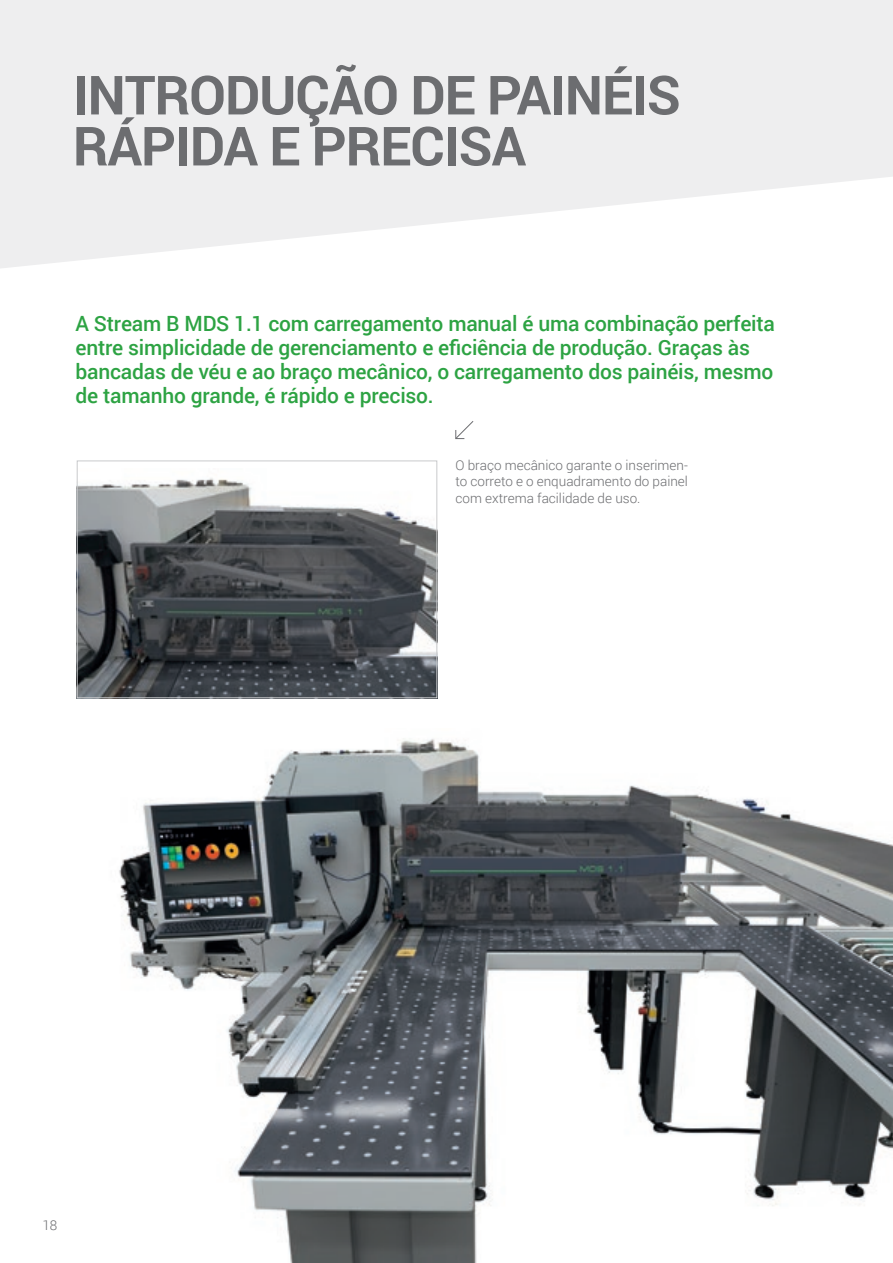
<style>
.page{position:relative;width:893px;height:1263px;background:#fff}
.page>*{position:absolute;margin:0;border:0;box-sizing:border-box;transform-origin:0 0}
._1_TITOLO_GRIGIO{font:700 54px/51px "Roboto";letter-spacing:-.02em;color:#6c6d70}
._2_SOTTOTITOLO_ROSSO{font:500 21px/24px "Roboto";letter-spacing:-.01em;color:#2da343}
.t1{font:300 13.5px/16.2px "Roboto";color:#6c6d70;text-align:justify}
</style>
<div class="page">
<svg style="left:0;top:0;width:893px;height:268px;fill:#eeeeef"></svg>
<svg style="left:455px;top:421px;width:19px;height:18px"></svg>
<img style="left:119px;top:739px;width:774px;height:524px">
<img style="left:79px;top:478px;width:356px;height:218px">
<div style="left:77px;top:460px;width:360px;height:238px;border:1px solid #c9cacc"></div>
<p class="_1_TITOLO_GRIGIO" style="left:73px;top:68px;width:609px">INTRODUÇÃO DE PAINÉIS<br>RÁPIDA E PRECISA</p>
<p class="_2_SOTTOTITOLO_ROSSO" style="left:76px;top:310px;width:701px">A Stream B MDS 1.1 com carregamento manual é uma combinação perfeita entre simplicidade de gerenciamento e eficiência de produção. Graças às bancadas de véu e ao braço mecânico, o carregamento dos painéis, mesmo de tamanho grande, é rápido e preciso.</p>
<p class="t1" style="left:455px;top:457px;width:234px">O braço mecânico garante o inserimen&shy;to correto e o enquadramento do painel com extrema facilidade de uso.</p>
<p class="t1" style="left:42px;top:1216px;width:16px">18</p>
</div>
